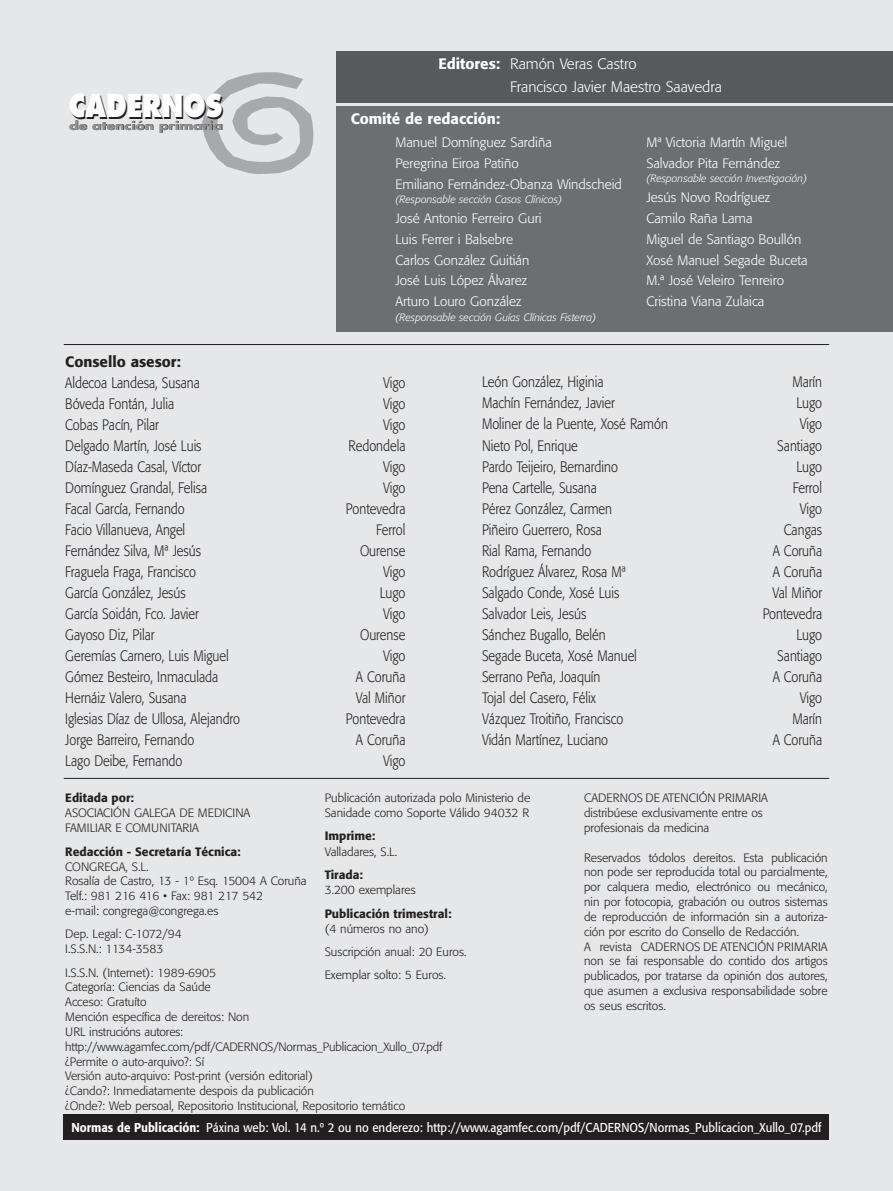
<style>
.page{position:relative;width:893px;height:1191px;background:#e6e7e8}
.page>*{position:absolute;margin:0;border:0;box-sizing:border-box;transform-origin:0 0}
.t1{font:800 30.75px "Futura";color:#231f20;scale:.82 1}
.t2{font:300 15px "Formata";color:#231f20;scale:.85 1}
.t3{font:300 15px/22.8px "Formata";color:#fff}
.t4{font:500 15px "Formata";color:#fff}
.t5{font:500 15px "Formata";color:#231f20}
.t6{font:300 13.5px/21px "Formata";color:#fff}
.t7{font:12.75px "Formata";color:#fff;scale:.9 1}
.t8{font:300 12px/14.9px "Formata";color:#231f20}
.t9{font:500 12px "Formata";color:#231f20}
.t10{font:700 11.4px "Futura";color:#231f20;scale:1.24 1}
.t11{font:italic 300 10.5px "Formata";color:#fff}
.s1{font-weight:500}
</style>
<div class="page">
<div style="left:336px;top:51px;width:557px;height:51px;background:#58595b"></div>
<div style="left:336px;top:106px;width:557px;height:226px;background:#6d6e70"></div>
<hr style="left:64px;top:778px;width:765px;height:1px;background:#231f20">
<hr style="left:64px;top:344px;width:765px;height:1px;background:#231f20">
<svg style="left:202px;top:72px;width:111px;height:102px"></svg>
<div style="left:64px;top:1114px;width:765px;height:26px;background:#231f20"></div>
<h1 class="t1" style="left:70px;top:94px;width:189px">CADERNOS</h1>
<p class="t10" style="left:70px;top:121px;width:125px">de atención primaria</p>
<p class="t4" style="left:438px;top:57px;width:63px">Editores:</p>
<p class="t4" style="left:351px;top:112px;width:151px">Comité de redacción:</p>
<p class="t3" style="left:510px;top:54px;width:213px">Ramón Veras Castro<br>Francisco Javier Maestro Saavedra</p>
<p class="t6" style="left:395px;top:133px;width:228px">Manuel Domínguez Sardiña<br>Peregrina Eiroa Patiño<br>Emiliano Fernández-Obanza Windscheid</p>
<p class="t11" style="left:395px;top:195px;width:168px">(Responsable sección Casos Clínicos)</p>
<p class="t6" style="left:395px;top:208px;width:148px">José Antonio Ferreiro Guri<br>Luis Ferrer i Balsebre<br>Carlos González Guitián<br>José Luis López Álvarez<br>Arturo Louro González</p>
<p class="t11" style="left:395px;top:312px;width:202px">(Responsable sección Guías Clínicas Fisterra)</p>
<p class="t6" style="left:646px;top:133px;width:143px">Mª Victoria Martín Miguel<br>Salvador Pita Fernández</p>
<p class="t11" style="left:646px;top:174px;width:162px">(Responsable sección Investigación)</p>
<p class="t6" style="left:646px;top:187px;width:163px">Jesús Novo Rodríguez<br>Camilo Raña Lama<br>Miguel de Santiago Boullón<br>Xosé Manuel Segade Buceta<br>M.ª José Veleiro Tenreiro<br>Cristina Viana Zulaica</p>
<p class="t5" style="left:65px;top:354px;width:117px">Consello asesor:</p>
<p class="t2" style="left:65px;top:375px;width:160px">Aldecoa Landesa, Susana</p>
<p class="t2" style="left:383px;top:375px;width:28px">Vigo</p>
<p class="t2" style="left:65px;top:396px;width:130px">Bóveda Fontán, Julia</p>
<p class="t2" style="left:383px;top:396px;width:28px">Vigo</p>
<p class="t2" style="left:65px;top:417px;width:112px">Cobas Pacín, Pilar</p>
<p class="t2" style="left:383px;top:417px;width:28px">Vigo</p>
<p class="t2" style="left:65px;top:438px;width:162px">Delgado Martín, José Luis</p>
<p class="t2" style="left:349px;top:438px;width:68px">Redondela</p>
<p class="t2" style="left:65px;top:459px;width:161px">Díaz-Maseda Casal, Víctor</p>
<p class="t2" style="left:383px;top:459px;width:28px">Vigo</p>
<p class="t2" style="left:65px;top:480px;width:168px">Domínguez Grandal, Felisa</p>
<p class="t2" style="left:383px;top:480px;width:28px">Vigo</p>
<p class="t2" style="left:65px;top:501px;width:142px">Facal García, Fernando</p>
<p class="t2" style="left:346px;top:501px;width:72px">Pontevedra</p>
<p class="t2" style="left:65px;top:522px;width:143px">Facio Villanueva, Angel</p>
<p class="t2" style="left:376px;top:522px;width:36px">Ferrol</p>
<p class="t2" style="left:65px;top:543px;width:161px">Fernández Silva, Mª Jesús</p>
<p class="t2" style="left:360px;top:543px;width:55px">Ourense</p>
<p class="t2" style="left:65px;top:564px;width:155px">Fraguela Fraga, Francisco</p>
<p class="t2" style="left:383px;top:564px;width:28px">Vigo</p>
<p class="t2" style="left:65px;top:585px;width:143px">García González, Jesús</p>
<p class="t2" style="left:380px;top:585px;width:32px">Lugo</p>
<p class="t2" style="left:65px;top:606px;width:159px">García Soidán, Fco. Javier</p>
<p class="t2" style="left:383px;top:606px;width:28px">Vigo</p>
<p class="t2" style="left:65px;top:627px;width:106px">Gayoso Diz, Pilar</p>
<p class="t2" style="left:360px;top:627px;width:55px">Ourense</p>
<p class="t2" style="left:65px;top:648px;width:194px">Geremías Carnero, Luis Miguel</p>
<p class="t2" style="left:383px;top:648px;width:28px">Vigo</p>
<p class="t2" style="left:65px;top:669px;width:181px">Gómez Besteiro, Inmaculada</p>
<p class="t2" style="left:356px;top:669px;width:60px">A Coruña</p>
<p class="t2" style="left:65px;top:690px;width:144px">Hernáiz Valero, Susana</p>
<p class="t2" style="left:356px;top:690px;width:60px">Val Miñor</p>
<p class="t2" style="left:65px;top:711px;width:207px">Iglesias Díaz de Ullosa, Alejandro</p>
<p class="t2" style="left:346px;top:711px;width:72px">Pontevedra</p>
<p class="t2" style="left:65px;top:732px;width:153px">Jorge Barreiro, Fernando</p>
<p class="t2" style="left:356px;top:732px;width:60px">A Coruña</p>
<p class="t2" style="left:65px;top:753px;width:139px">Lago Deibe, Fernando</p>
<p class="t2" style="left:383px;top:753px;width:28px">Vigo</p>
<p class="t2" style="left:482px;top:375px;width:145px">León González, Higinia</p>
<p class="t2" style="left:792px;top:375px;width:37px">Marín</p>
<p class="t2" style="left:482px;top:396px;width:158px">Machín Fernández, Javier</p>
<p class="t2" style="left:796px;top:396px;width:32px">Lugo</p>
<p class="t2" style="left:482px;top:417px;width:220px">Moliner de la Puente, Xosé Ramón</p>
<p class="t2" style="left:800px;top:417px;width:28px">Vigo</p>
<p class="t2" style="left:482px;top:438px;width:114px">Nieto Pol, Enrique</p>
<p class="t2" style="left:777px;top:438px;width:54px">Santiago</p>
<p class="t2" style="left:482px;top:459px;width:161px">Pardo Teijeiro, Bernardino</p>
<p class="t2" style="left:796px;top:459px;width:32px">Lugo</p>
<p class="t2" style="left:482px;top:480px;width:137px">Pena Cartelle, Susana</p>
<p class="t2" style="left:793px;top:480px;width:36px">Ferrol</p>
<p class="t2" style="left:482px;top:501px;width:155px">Pérez González, Carmen</p>
<p class="t2" style="left:800px;top:501px;width:28px">Vigo</p>
<p class="t2" style="left:482px;top:522px;width:142px">Piñeiro Guerrero, Rosa</p>
<p class="t2" style="left:784px;top:522px;width:46px">Cangas</p>
<p class="t2" style="left:482px;top:543px;width:130px">Rial Rama, Fernando</p>
<p class="t2" style="left:773px;top:543px;width:60px">A Coruña</p>
<p class="t2" style="left:482px;top:564px;width:171px">Rodríguez Álvarez, Rosa Mª</p>
<p class="t2" style="left:773px;top:564px;width:60px">A Coruña</p>
<p class="t2" style="left:482px;top:585px;width:163px">Salgado Conde, Xosé Luis</p>
<p class="t2" style="left:772px;top:585px;width:60px">Val Miñor</p>
<p class="t2" style="left:482px;top:606px;width:124px">Salvador Leis, Jesús</p>
<p class="t2" style="left:763px;top:606px;width:72px">Pontevedra</p>
<p class="t2" style="left:482px;top:627px;width:147px">Sánchez Bugallo, Belén</p>
<p class="t2" style="left:796px;top:627px;width:32px">Lugo</p>
<p class="t2" style="left:482px;top:648px;width:184px">Segade Buceta, Xosé Manuel</p>
<p class="t2" style="left:777px;top:648px;width:54px">Santiago</p>
<p class="t2" style="left:482px;top:669px;width:141px">Serrano Peña, Joaquín</p>
<p class="t2" style="left:773px;top:669px;width:60px">A Coruña</p>
<p class="t2" style="left:482px;top:690px;width:135px">Tojal del Casero, Félix</p>
<p class="t2" style="left:800px;top:690px;width:28px">Vigo</p>
<p class="t2" style="left:482px;top:711px;width:168px">Vázquez Troitiño, Francisco</p>
<p class="t2" style="left:792px;top:711px;width:37px">Marín</p>
<p class="t2" style="left:482px;top:732px;width:150px">Vidán Martínez, Luciano</p>
<p class="t2" style="left:773px;top:732px;width:60px">A Coruña</p>
<p class="t8" style="left:325px;top:791px;width:207px">Publicación autorizada polo Ministerio de<br>Sanidade como Soporte Válido 94032 R</p>
<p class="t9" style="left:325px;top:831px;width:52px">Imprime:</p>
<p class="t8" style="left:325px;top:844px;width:74px">Valladares, S.L.</p>
<p class="t9" style="left:325px;top:869px;width:40px">Tirada:</p>
<p class="t8" style="left:325px;top:883px;width:93px">3.200 exemplares</p>
<p class="t9" style="left:325px;top:908px;width:128px">Publicación trimestral:</p>
<p class="t8" style="left:325px;top:917px;width:143px;line-height:23.4px">(4 números no ano)<br>Suscripción anual: 20 Euros.<br>Exemplar solto: 5 Euros.</p>
<p class="t9" style="left:65px;top:792px;width:70px">Editada por:</p>
<p class="t8" style="left:65px;top:806px;width:187px">ASOCIACIÓN GALEGA DE MEDICINA<br>FAMILIAR E COMUNITARIA</p>
<p class="t9" style="left:65px;top:846px;width:177px">Redacción - Secretaría Técnica:</p>
<p class="t8" style="left:65px;top:859px;width:243px">CONGREGA, S.L.<br>Rosalía de Castro, 13 - 1º Esq. 15004 A Coruña<br>Telf.: 981 216 416 • Fax: 981 217 542<br>e-mail: congrega@congrega.es</p>
<p class="t8" style="left:65px;top:927px;width:118px">Dep. Legal: C-1072/94<br>I.S.S.N.: 1134-3583</p>
<p class="t8" style="left:65px;top:965px;width:379px">I.S.S.N. (Internet): 1989-6905<br>Categoría: Ciencias da Saúde<br>Acceso: Gratuíto<br>Mención específica de dereitos: Non<br>URL instrucións autores: http://www.agamfec.com/pdf/CADERNOS/Normas_Publicacion_Xullo_07.pdf ¿Permite o auto-arquivo?: Sí<br>Versión auto-arquivo: Post-print (versión editorial)<br>¿Cando?: Inmediatamente despois da publicación<br>¿Onde?: Web persoal, Repositorio Institucional, Repositorio temático</p>
<p class="t8" style="left:584px;top:791px;width:185px">CADERNOS DE ATENCIÓN PRIMARIA distribúese exclusivamente entre os profesionais da medicina</p>
<p class="t8" style="left:584px;top:850px;width:245px">Reservados tódolos dereitos. Esta publicación non pode ser reproducida total ou parcialmente, por calquera medio, electrónico ou mecánico, nin por fotocopia, grabación ou outros sistemas de reproducción de información sin a autoriza&shy;ción por escrito do Consello de Redacción.<br>A revista CADERNOS DE ATENCIÓN PRIMARIA non se fai responsable do contido dos artigos publicados, por tratarse da opinión dos autores, que asumen a exclusiva responsabilidade sobre os seus escritos.</p>
<p class="t7" style="left:72px;top:1122px;width:835px"><span class="s1">Normas de Publicación:</span> Páxina web: Vol. 14 n.º 2 ou no enderezo: http://www.agamfec.com/pdf/CADERNOS/Normas_Publicacion_Xullo_07.pdf</p>
</div>
